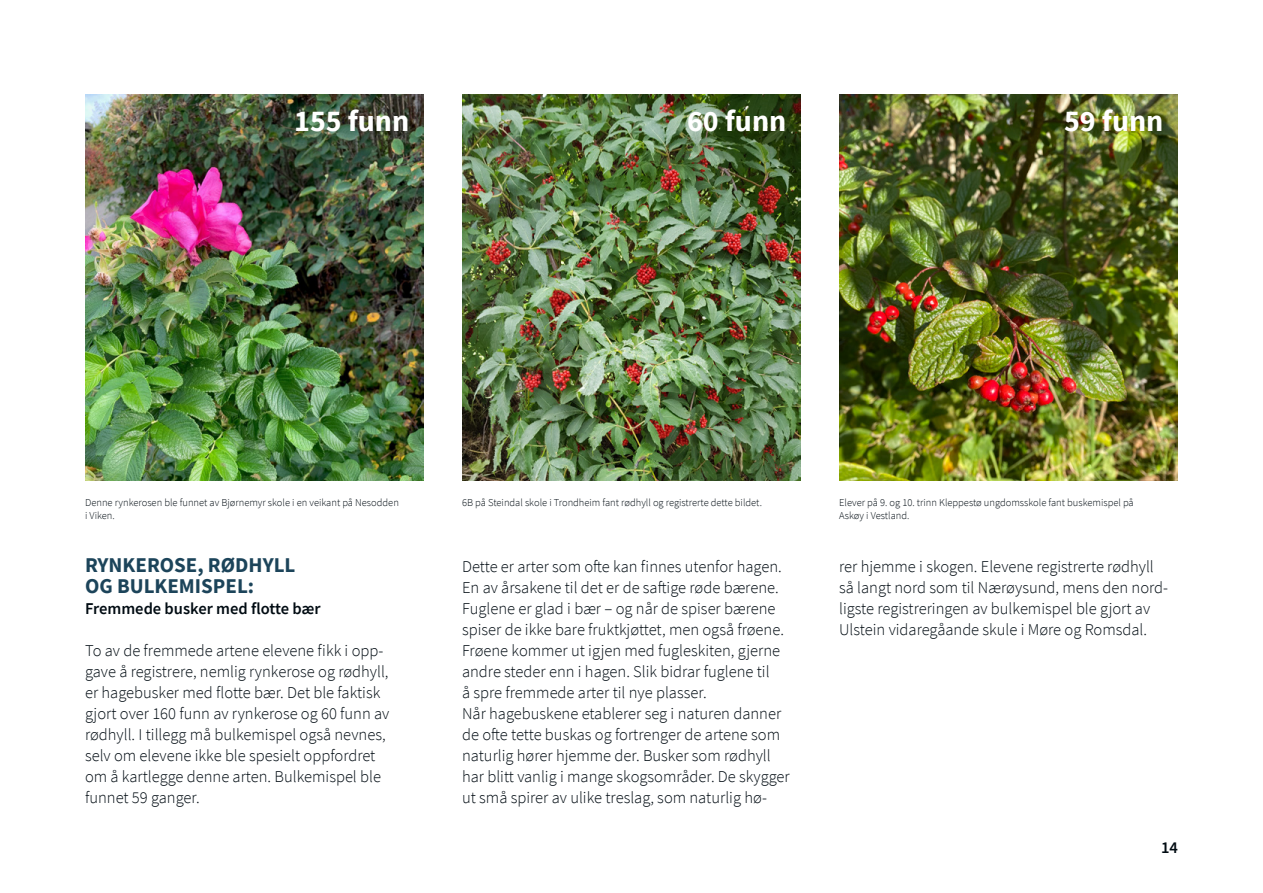
<style>
.page{position:relative;width:1263px;height:893px;background:#fff}
.page>*{position:absolute;margin:0;border:0;box-sizing:border-box;transform-origin:0 0}
.t1{font:700 30px "Source Sans Pro";color:#fff}
.t2{font:700 21px/21px "Source Sans Pro";color:#1c445a}
.t3{font:300 16.5px/21px "Source Sans Pro";color:#000b12}
.t4{font:600 16.5px "Source Sans Pro";color:#000b12}
.t5{font:300 10.5px/12.6px "Source Sans Pro";color:#000b12}
</style>
<div class="page">
<img style="left:85px;top:94px;width:339px;height:386px">
<img style="left:462px;top:94px;width:339px;height:386px">
<img style="left:839px;top:94px;width:339px;height:386px">
<h1 class="t1" style="left:294px;top:101px;width:117px">155 funn</h1>
<h1 class="t1" style="left:687px;top:101px;width:101px">60 funn</h1>
<h1 class="t1" style="left:1064px;top:101px;width:101px">59 funn</h1>
<p class="t5" style="left:85px;top:496px;width:315px">Denne rynkerosen ble funnet av Bjørnemyr skole i en veikant på Nesodden i Viken.</p>
<p class="t5" style="left:462px;top:496px;width:301px">6B på Steindal skole i Trondheim fant rødhyll og registrerte dette bildet.</p>
<p class="t5" style="left:839px;top:496px;width:296px">Elever på 9. og 10. trinn Kleppestø ungdomsskole fant buskemispel på<br>Askøy i Vestland.</p>
<p class="t2" style="left:85px;top:555px;width:212px">RYNKEROSE, RØDHYLL<br>OG BULKEMISPEL:</p>
<p class="t4" style="left:85px;top:598px;width:237px">Fremmede busker med flotte bær</p>
<p class="t3" style="left:85px;top:640px;width:306px">To av de fremmede artene elevene fikk i opp&shy;gave å registrere, nemlig rynkerose og rødhyll, er -hagebusker med flotte bær. Det ble faktisk gjort over 160 funn av rynkerose og 60 funn av rødhyll. I -tillegg må bulkemispel også nevnes, selv om elevene ikke ble spesielt oppfordret om -å -kartlegge denne arten. Bulkemispel ble funnet 59 ganger.</p>
<p class="t3" style="left:462px;top:556px;width:329px">Dette er arter som ofte kan finnes utenfor hagen.<br>En av årsakene til det er de saftige røde bærene.<br>Fuglene er glad i bær – og når de spiser bærene spiser de ikke bare fruktkjøttet, men også frøene.<br>Frøene kommer ut igjen med fugleskiten, gjerne andre steder enn i hagen. Slik bidrar fuglene til<br>å spre fremmede arter til nye plasser.<br>Når hagebuskene etablerer seg i naturen danner de ofte tette buskas og fortrenger de artene som naturlig hører hjemme der. Busker som rødhyll har blitt vanlig i mange skogsområder. De skygger ut små spirer av ulike treslag, som naturlig hø-</p>
<p class="t3" style="left:839px;top:556px;width:330px">rer hjemme i skogen. Elevene registrerte rødhyll så langt nord som til Nærøysund, mens den nord&shy;ligste registreringen av bulkemispel ble gjort av Ulstein vidaregåande skule i Møre og Romsdal.</p>
<p class="t4" style="left:1161px;top:836px;width:18px">14</p>
</div>
